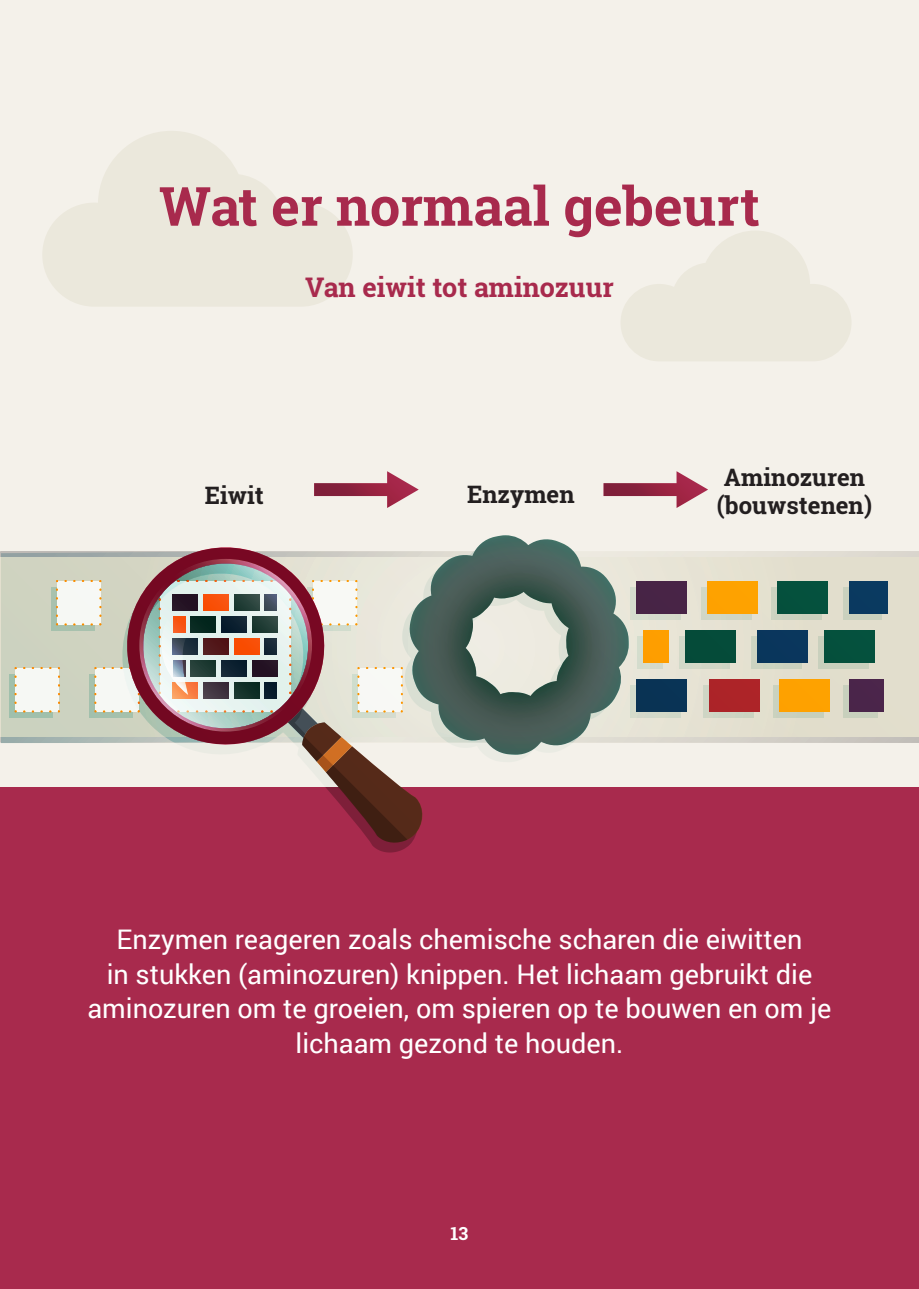
<style>
.page{position:relative;width:919px;height:1289px;background:#fff}
.page>*{position:absolute;margin:0;border:0;box-sizing:border-box;transform-origin:0 0}
.t1{font:700 54px "Roboto Slab";color:#a82a4d}
.t2{font:27px/34.5px "Roboto";color:#fff;text-align:center}
.t3{font:700 27px "Roboto Slab";color:#a82a4d}
.t4{font:700 24px/28.8px "Roboto Slab";color:#231f20}
.t5{font:700 18px "Roboto Slab";color:#fff}
</style>
<div class="page">
<div style="left:0;top:0;width:918px;height:786px;background:#f4f1ea"></div>
<svg style="left:42px;top:131px;width:311px;height:176px;background:#edeae0"></svg>
<svg style="left:620px;top:230px;width:231px;height:131px;background:#edeae0"></svg>
<div style="left:0;top:786px;width:918px;height:502px;background:#a82a4d"></div>
<svg style="left:1px;top:535px;width:917px;height:307px"></svg>
<svg style="left:314px;top:471px;width:105px;height:37px;background:#cea0a7"></svg>
<svg style="left:603px;top:471px;width:105px;height:37px;background:#cea0a7"></svg>
<p class="t1" style="left:159px;top:169px;width:602px">Wat er normaal gebeurt</p>
<p class="t3" style="left:305px;top:269px;width:310px">Van eiwit tot aminozuur</p>
<p class="t4" style="left:205px;top:480px;width:60px">Eiwit</p>
<p class="t4" style="left:467px;top:479px;width:109px">Enzymen</p>
<p class="t4" style="left:717px;top:462px;width:157px">Aminozuren (bouwstenen)</p>
<p class="t2" style="left:87px;top:921px;width:745px">Enzymen reageren zoals chemische scharen die eiwitten<br>in stukken (aminozuren) knippen. Het lichaam gebruikt die aminozuren om te groeien, om spieren op te bouwen en om je lichaam gezond te houden.</p>
<p class="t5" style="left:450px;top:1220px;width:19px">13</p>
</div>
